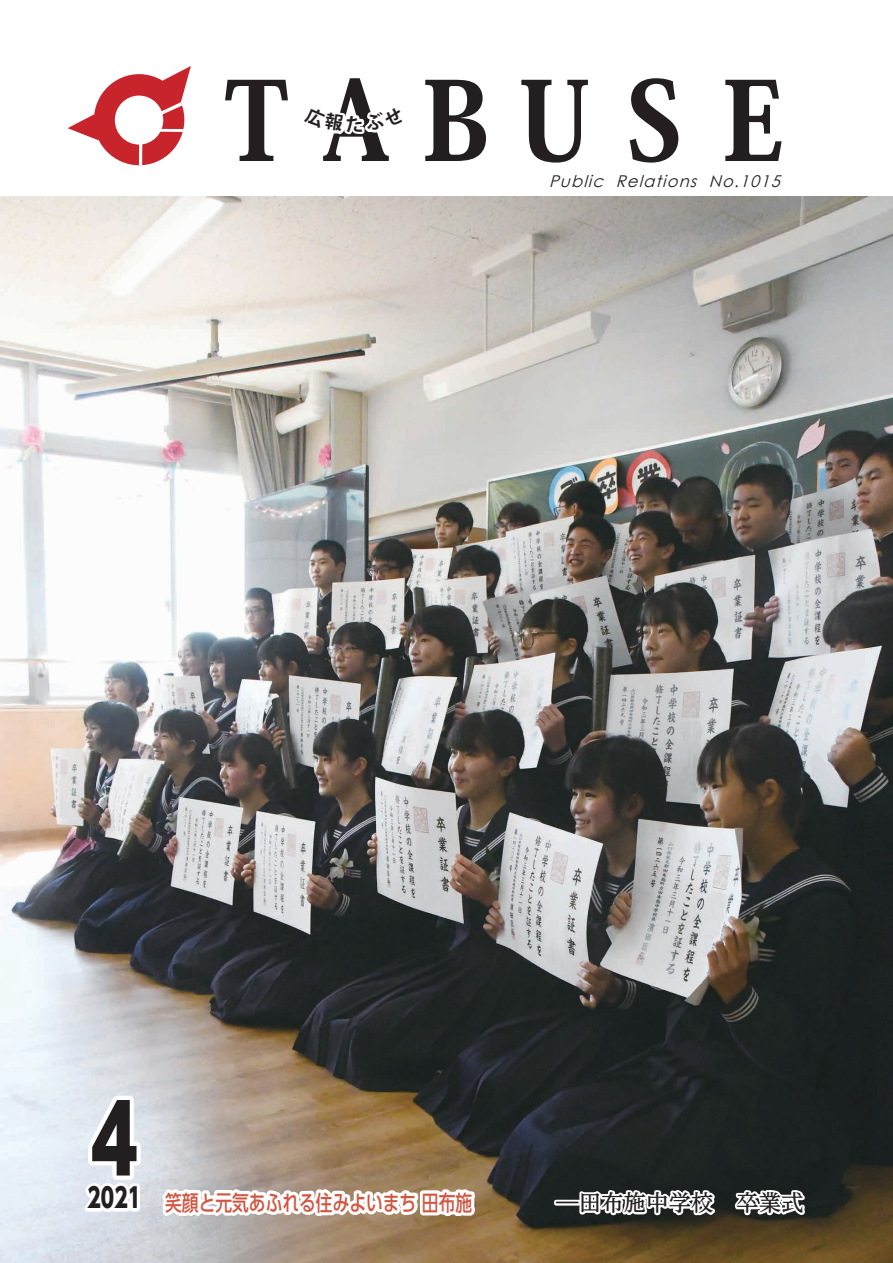
<style>
.page{position:relative;width:893px;height:1263px;background:#fff}
.page>*{position:absolute;margin:0;border:0;box-sizing:border-box;transform-origin:0 0}
.t1{font:800 108px "Koz Min Pro";color:#231f20;scale:.92 1}
.t2{font:800 93.6px "UD Shin Go NT Pro";color:#231f20;scale:.77 1}
.t3{font:800 27px "UD Shin Go NT Pro";color:#231f20;scale:.75 1}
.t4{font:500 22.5px "UD Reimin Pro";color:#231f20}
.t5{font:500 21.6px "UD Shin Go Pro";color:#d15743;scale:.78 1}
.t6{font:700 18px "Koz Go Pro";color:#231f20}
.t7{font:italic 16.2px "Century Gothic";color:#231f20}
</style>
<div class="page">
<svg style="left:68px;top:66px;width:123px;height:99px"></svg>
<img style="left:0;top:197px;width:893px;height:1066px">
<svg style="left:75px;top:1091px;width:70px;height:126px"></svg>
<svg style="left:157px;top:1174px;width:322px;height:51px"></svg>
<svg style="left:577px;top:1181px;width:232px;height:37px"></svg>
<h1 class="t1" style="left:207px;top:41px;width:649px">ＴＡＢＵＳＥ</h1>
<p class="t7" style="left:734px;top:170px;width:53px">.1015</p>
<p class="t6" style="left:345px;top:112px;width:20px">た</p>
<p class="t7" style="left:549px;top:170px;width:191px">Public Relations No</p>
<h2 class="t2" style="left:78px;top:1063px;width:95px">４</h2>
<h3 class="t3" style="left:88px;top:1176px;width:73px">2021</h3>
<h3 class="t5" style="left:165px;top:1185px;width:395px">笑顔と元気あふれる住みよいまち田布施</h3>
<h3 class="t4" style="left:556px;top:1184px;width:249px">―田布施中学校　卒業式</h3>
</div>
